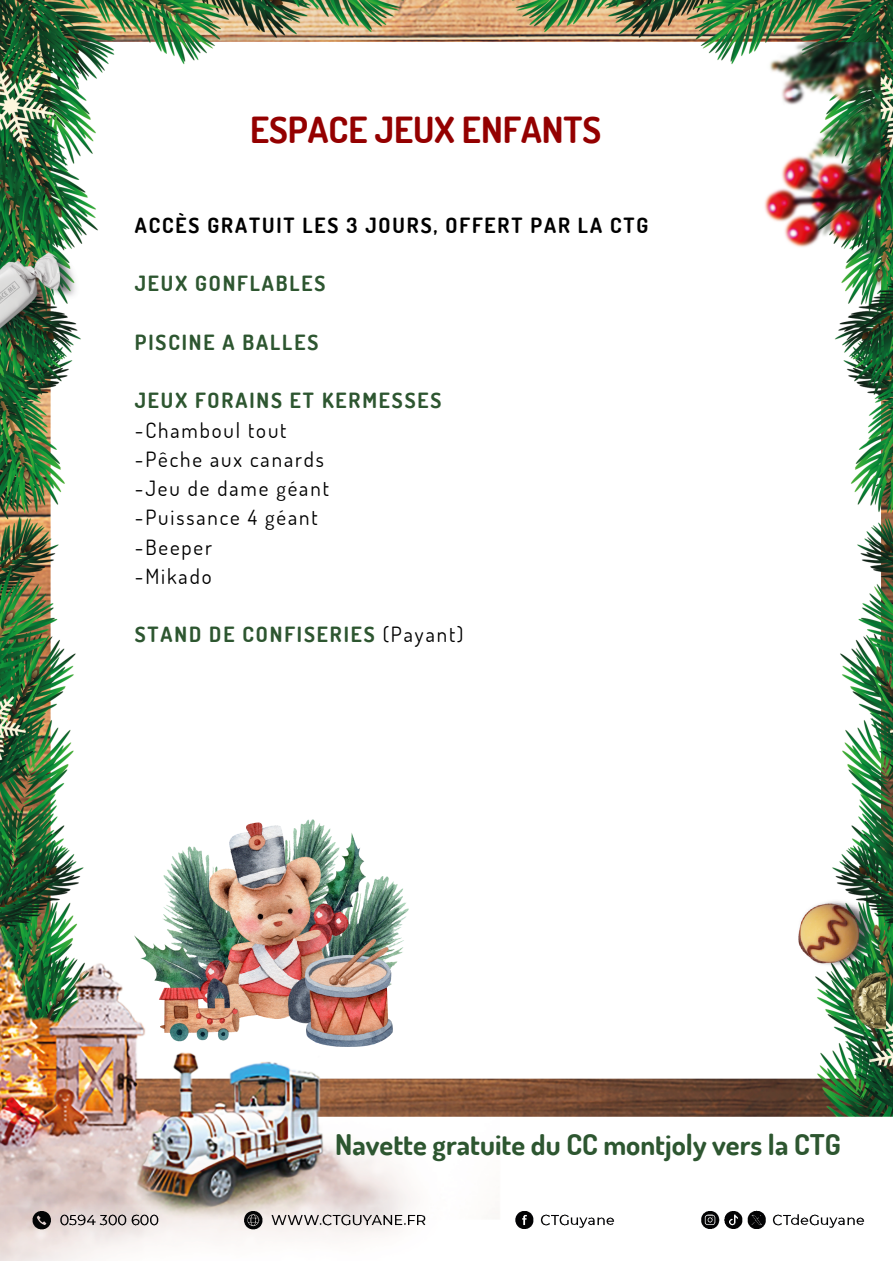
<style>
.page{position:relative;width:893px;height:1264px;background:#fff}
.page>*{position:absolute;margin:0;border:0;box-sizing:border-box;transform-origin:0 0}
.t1{font:700 36px "Dosis";color:#940000}
.t2{font:700 28.5px "Dosis";color:#2d5630}
.t3{font:700 21px "Dosis";letter-spacing:.09em;color:#2d5630}
.t4{font:21px "Dosis";letter-spacing:.09em;color:#000}
.t5{font:700 21px "Dosis";letter-spacing:.09em;color:#000}
.s1{font-weight:400;color:#000}
</style>
<div class="page">
<img style="left:0;top:0;width:892px;height:1260px">
<img style="left:135px;top:819px;width:273px;height:227px">
<p class="t1" style="left:250px;top:106px;width:353px">ESPACE JEUX ENFANTS</p>
<p class="t5" style="left:135px;top:211px;width:515px">ACCÈS GRATUIT LES 3 JOURS, OFFERT PAR LA CTG</p>
<p class="t3" style="left:135px;top:270px;width:192px">JEUX GONFLABLES</p>
<p class="t3" style="left:135px;top:328px;width:185px">PISCINE A BALLES</p>
<p class="t3" style="left:135px;top:387px;width:308px">JEUX FORAINS ET KERMESSES</p>
<p class="t4" style="left:135px;top:416px;width:153px">-Chamboul tout</p>
<p class="t4" style="left:135px;top:445px;width:191px">-Pêche aux canards</p>
<p class="t4" style="left:135px;top:474px;width:196px">-Jeu de dame géant</p>
<p class="t4" style="left:135px;top:503px;width:184px">-Puissance 4 géant</p>
<p class="t4" style="left:135px;top:533px;width:79px">-Beeper</p>
<p class="t4" style="left:135px;top:562px;width:78px">-Mikado</p>
<p class="t3" style="left:135px;top:620px;width:330px">STAND DE CONFISERIES <span class="s1">(Payant)</span></p>
<p class="t2" style="left:335px;top:1126px;width:507px">Navette gratuite du CC montjoly vers la CTG</p>
</div>
